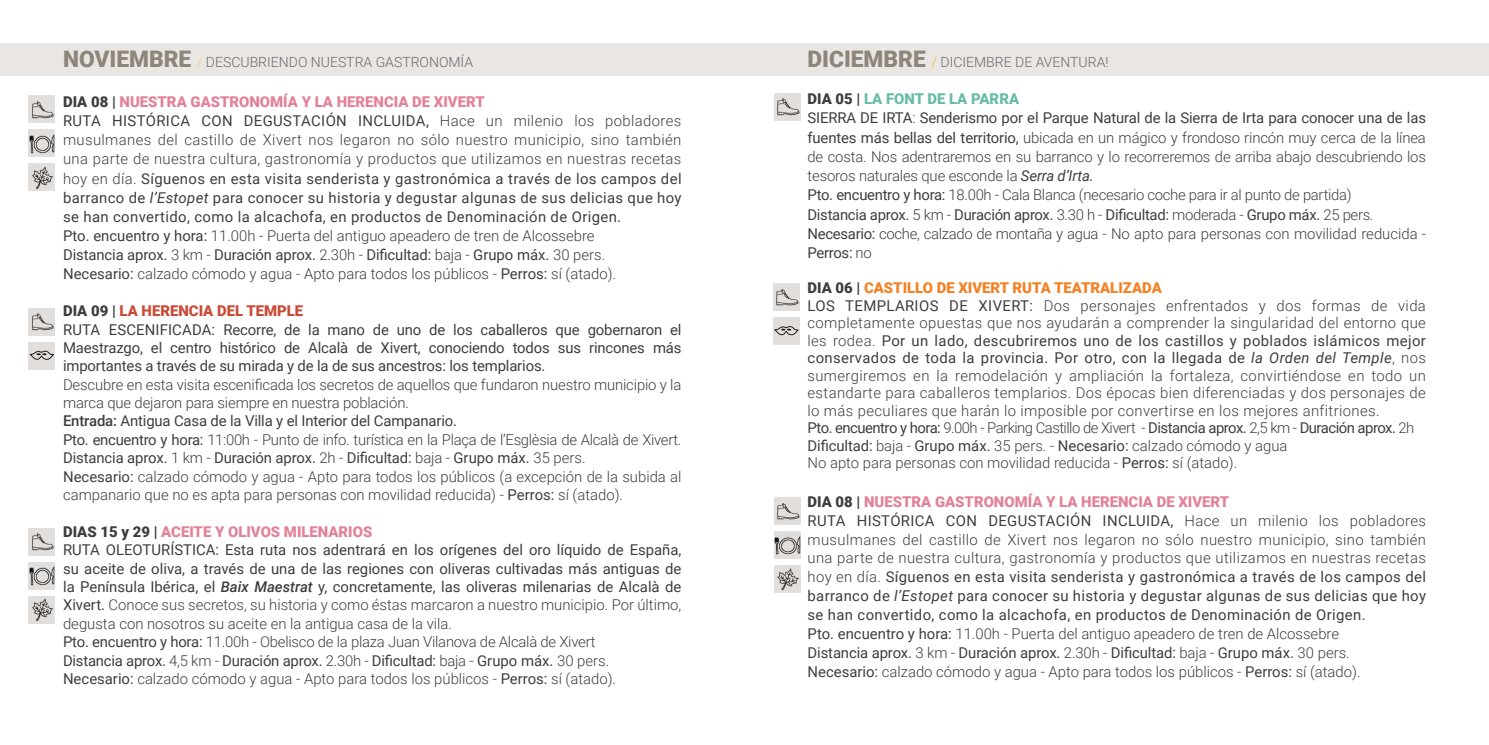
<style>
.page{position:relative;width:1489px;height:745px;background:#fff}
.page>*{position:absolute;margin:0;border:0;box-sizing:border-box;transform-origin:0 0}
.t1{font:14.88px/18.9px "Roboto";letter-spacing:.025em;color:#3e3e3f}
.t2{font:300 14.88px/19.2px "Roboto";color:#3e3e3f}
.t3{font:14.88px/18.4px "Roboto";color:#3e3e3f}
.t4{font:300 14.88px/17.5px "Roboto";letter-spacing:.025em;color:#3e3e3f}
.t5{font:300 14px "Roboto";color:#6c6d70}
.s1{font-weight:900;font-size:22.75px;color:#8e857b}
.s2{color:#fecf71}
.s3{color:#fdbe28}
.s4{font-weight:900}
.s5{font-weight:900;color:#e28198}
.s6{font-weight:300}
.s7{font-style:italic}
.s8{font-weight:900;color:#c94a37}
.s9{font-weight:500}
.s10{font-weight:400}
.s11{font-weight:500;font-style:italic}
.s12{font-weight:900;color:#68bca6}
.s13{font-weight:400;font-style:italic}
.s14{font-weight:900;color:#f58021}
</style>
<div class="page">
<div style="left:744px;top:43px;width:744px;height:33px;background:#e9e6e3"></div>
<img style="left:773px;top:283px;width:27px;height:28px">
<img style="left:29px;top:528px;width:26px;height:27px">
<img style="left:29px;top:95px;width:26px;height:28px">
<img style="left:29px;top:562px;width:26px;height:27px">
<img style="left:29px;top:129px;width:26px;height:28px">
<img style="left:774px;top:497px;width:26px;height:27px">
<img style="left:774px;top:531px;width:26px;height:27px">
<div style="left:0;top:44px;width:744px;height:32px;background:#e9e6e3"></div>
<div style="left:29px;top:341px;width:26px;height:28px;background:#e2dedb"></div>
<svg style="left:29px;top:350px;width:25px;height:10px"></svg>
<div style="left:773px;top:317px;width:27px;height:27px;background:#e2dedb"></div>
<svg style="left:774px;top:326px;width:24px;height:9px"></svg>
<img style="left:29px;top:308px;width:26px;height:27px">
<img style="left:29px;top:596px;width:26px;height:27px">
<img style="left:29px;top:163px;width:26px;height:28px">
<img style="left:774px;top:565px;width:26px;height:27px">
<img style="left:774px;top:93px;width:26px;height:28px">
<p class="t5" style="left:63px;top:52px;width:411px"><span class="s1">NOVIEMBRE</span> <span class="s2">/</span> DESCUBRIENDO NUESTRA GASTRONOMÍA</p>
<p class="t5" style="left:807px;top:52px;width:302px"><span class="s1">DICIEMBRE</span> <span class="s3">/</span> DICIEMBRE DE AVENTURA!</p>
<p class="t1" style="left:63px;top:91px;width:620px"><span class="s4">DIA 08 |</span> <span class="s5">NUESTRA GASTRONOMÍA Y LA HERENCIA DE XIVERT<br></span>RUTA HISTÓRICA CON DEGUSTACIÓN INCLUIDA, <span class="s6">Hace un milenio los pobladores musulmanes del castillo de Xivert nos legaron no sólo nuestro municipio, sino también una parte de nuestra cultura, gastronomía y productos que utilizamos en nuestras recetas hoy en día.</span> Síguenos en esta visita senderista y gastronómica a través de los campos del barranco de <span class="s7">l’Estopet</span> para conocer su historia y degustar algunas de sus delicias que hoy se han convertido, como la alcachofa, en productos de Denominación de Origen.<br>Pto. encuentro y hora: <span class="s6">11.00h - Puerta del antiguo apeadero de tren de Alcossebre<br></span>Distancia aprox. <span class="s6">3 km -</span> Duración aprox. <span class="s6">2.30h -</span> Dificultad: <span class="s6">baja -</span> Grupo máx. <span class="s6">30 pers.<br></span>Necesario: <span class="s6">calzado cómodo y agua - Apto para todos los públicos -</span> Perros: <span class="s6">sí (atado).</span></p>
<p class="t3" style="left:63px;top:301px;width:620px"><span class="s4">DIA 09 |</span> <span class="s8">LA HERENCIA DEL TEMPLE<br></span>RUTA ESCENIFICADA: Recorre, de la mano de uno de los caballeros que gobernaron el Maestrazgo, el centro histórico de Alcalà de Xivert, conociendo todos sus rincones más importantes a través de su mirada y de la de sus ancestros: los templarios.</p>
<p class="t2" style="left:63px;top:374px;width:620px;line-height:18.4px">Descubre en esta visita escenificada los secretos de aquellos que fundaron nuestro municipio y la marca que dejaron para siempre en nuestra población.<br><span class="s9">Entrada:</span> <span class="s10">Antigua Casa de la Villa y el Interior del Campanario.<br>Pto. encuentro y hora:</span> 11:00h - Punto de info. turística en la Plaça de l’Esglèsia de Alcalà de Xivert.<br><span class="s10">Distancia aprox.</span> 1 km - <span class="s10">Duración aprox.</span> 2h - <span class="s10">Dificultad:</span> baja - <span class="s10">Grupo máx.</span> 35 pers.<br><span class="s10">Necesario:</span> calzado cómodo y agua - Apto para todos los públicos (a excepción de la subida al campanario que no es apta para personas con movilidad reducida) - <span class="s10">Perros:</span> sí (atado).</p>
<p class="t3" style="left:63px;top:521px;width:620px"><span class="s4">DIAS 15 y 29 |</span> <span class="s5">ACEITE Y OLIVOS MILENARIOS<br></span>RUTA OLEOTURÍSTICA: Esta ruta nos adentrará en los orígenes del oro líquido de España, su aceite de oliva, a través de una de las regiones con oliveras cultivadas más antiguas de la Península Ibérica, el <span class="s11">Baix Maestrat</span> y, concretamente, las oliveras milenarias de Alcalà de Xivert. <span class="s6">Conoce sus secretos, su historia y como éstas marcaron a nuestro municipio. Por último, degusta con nosotros su aceite en la antigua casa de la vila.<br></span>Pto. encuentro y hora: <span class="s6">11.00h - Obelisco de la plaza Juan Vilanova de Alcalà de Xivert<br></span>Distancia aprox. <span class="s6">4,5 km -</span> Duración aprox. <span class="s6">2.30h -</span> Dificultad: <span class="s6">baja -</span> Grupo máx. <span class="s6">30 pers.<br></span>Necesario: <span class="s6">calzado cómodo y agua - Apto para todos los públicos -</span> Perros: <span class="s6">sí (atado).</span></p>
<p class="t2" style="left:807px;top:89px;width:620px"><span class="s4">DIA 05 |</span> <span class="s12">LA FONT DE LA PARRA<br></span><span class="s10">SIERRA DE IRTA</span>: <span class="s10">Senderismo por el Parque Natural de la Sierra de Irta para conocer una de las fuentes más bellas del territorio,</span> ubicada en un mágico y frondoso rincón muy cerca de la línea de costa. Nos adentraremos en su barranco y lo recorreremos de arriba abajo descubriendo los tesoros naturales que esconde la <span class="s13">Serra d’Irta.<br></span><span class="s10">Pto. encuentro y hora:</span> 18.00h - Cala Blanca (necesario coche para ir al punto de partida)<br><span class="s10">Distancia aprox.</span> 5 km - <span class="s10">Duración aprox.</span> 3.30 h - <span class="s10">Dificultad:</span> moderada - <span class="s10">Grupo máx.</span> 25 pers.<br><span class="s10">Necesario:</span> coche, calzado de montaña y agua - No apto para personas con movilidad reducida - <span class="s10">Perros:</span> no</p>
<p class="t4" style="left:807px;top:278px;width:620px"><span class="s4">DIA 06 |</span> <span class="s14">CASTILLO DE XIVERT RUTA TEATRALIZADA<br></span><span class="s10">LOS TEMPLARIOS DE XIVERT:</span> Dos personajes enfrentados y dos formas de vida completamente opuestas que nos ayudarán a comprender la singularidad del entorno que les rodea. <span class="s10">Por un lado, descubriremos uno de los castillos y poblados islámicos mejor conservados de toda la provincia. Por otro, con la llegada de</span> <span class="s13">la Orden del Temple</span>, nos sumergiremos en la remodelación y ampliación la fortaleza, convirtiéndose en todo un estandarte para caballeros templarios. Dos épocas bien diferenciadas y dos personajes de lo más peculiares que harán lo imposible por convertirse en los mejores anfitriones.<br><span class="s10">Pto. encuentro y hora:</span> 9.00h - Parking Castillo de Xivert - <span class="s10">Distancia aprox.</span> 2,5 km - <span class="s10">Duración aprox.</span> 2h <span class="s10">Dificultad:</span> baja - <span class="s10">Grupo máx.</span> 35 pers. - <span class="s10">Necesario:</span> calzado cómodo y agua<br>No apto para personas con movilidad reducida - <span class="s10">Perros:</span> sí (atado).</p>
<p class="t1" style="left:807px;top:491px;width:620px"><span class="s4">DIA 08 |</span> <span class="s5">NUESTRA GASTRONOMÍA Y LA HERENCIA DE XIVERT<br></span>RUTA HISTÓRICA CON DEGUSTACIÓN INCLUIDA, <span class="s6">Hace un milenio los pobladores musulmanes del castillo de Xivert nos legaron no sólo nuestro municipio, sino también una parte de nuestra cultura, gastronomía y productos que utilizamos en nuestras recetas hoy en día.</span> Síguenos en esta visita senderista y gastronómica a través de los campos del barranco de <span class="s7">l’Estopet</span> para conocer su historia y degustar algunas de sus delicias que hoy se han convertido, como la alcachofa, en productos de Denominación de Origen.<br>Pto. encuentro y hora: <span class="s6">11.00h - Puerta del antiguo apeadero de tren de Alcossebre<br></span>Distancia aprox. <span class="s6">3 km -</span> Duración aprox. <span class="s6">2.30h -</span> Dificultad: <span class="s6">baja -</span> Grupo máx. <span class="s6">30 pers.<br></span>Necesario: <span class="s6">calzado cómodo y agua - Apto para todos los públicos -</span> Perros: <span class="s6">sí (atado).</span></p>
</div>
